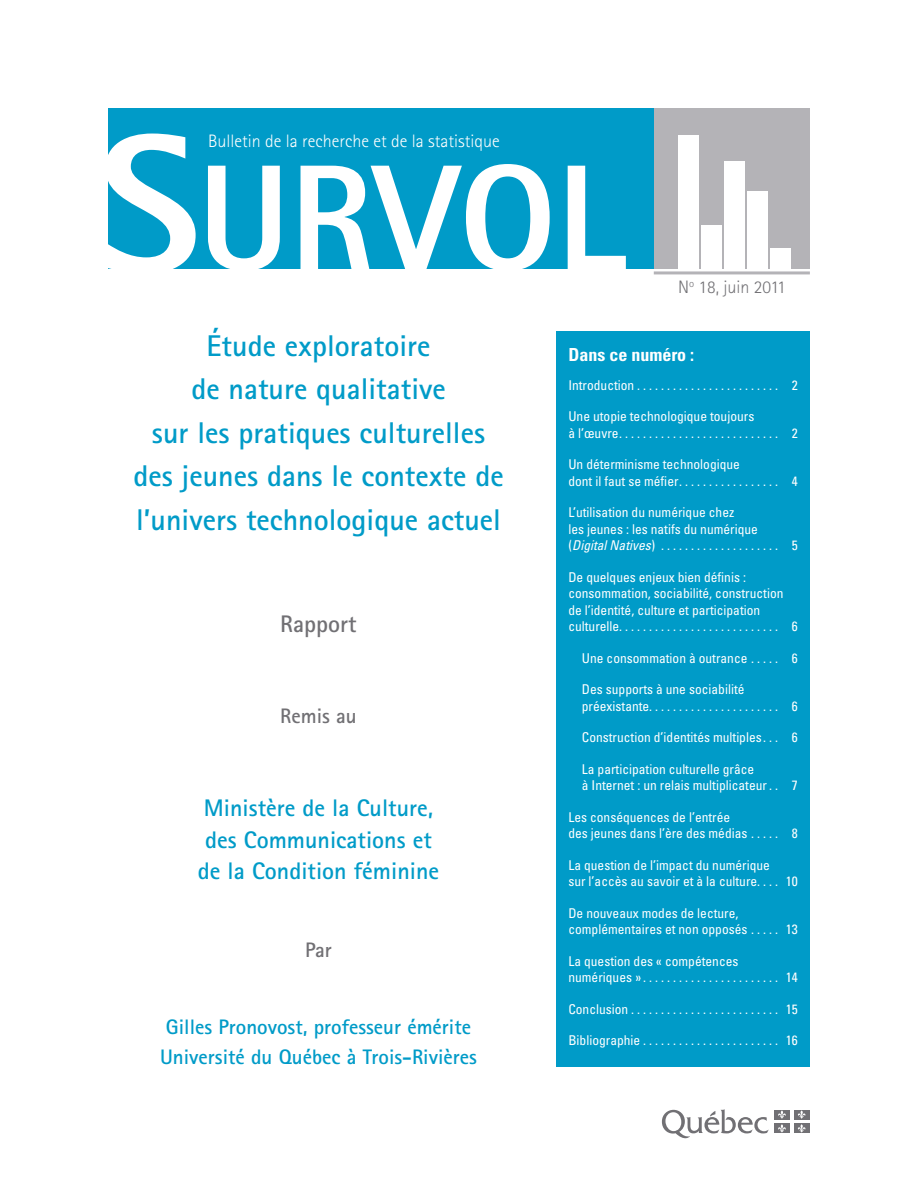
<style>
.page{position:relative;width:918px;height:1188px;background:#fff}
.page>*{position:absolute;margin:0;border:0;box-sizing:border-box;transform-origin:0 0}
.t1{font:700 30px/43.5px "Rotis Sans Serif";color:#009bc8;text-align:center}
.t2{font:700 24px/31.5px "Rotis Sans Serif";color:#009bc8;text-align:center}
.t3{font:700 24px "Rotis Sans Serif";color:#717074}
.t4{font:700 21px/30px "Rotis Sans Serif";color:#009bc8}
.t5{font:700 21px "Rotis Sans Serif";color:#717074}
.t6{font:300 18px "Rotis Sans Serif";color:#fff}
.t7{font:700 condensed 18px "Univers";color:#fff}
.t8{font:300 18px "Rotis Sans Serif";color:#717074}
.t9{font:condensed 13.5px/16.5px "Univers";color:#fff}
.s1{font-style:italic}
</style>
<div class="page">
<svg style="left:662px;top:1109px;width:107px;height:30px"></svg>
<div style="left:774px;top:1110px;width:16px;height:9px;background:#717074"></div>
<div style="left:794px;top:1110px;width:15px;height:9px;background:#717074"></div>
<div style="left:774px;top:1124px;width:16px;height:9px;background:#717074"></div>
<svg style="left:778px;top:1110px;width:8px;height:23px"></svg>
<div style="left:794px;top:1124px;width:15px;height:9px;background:#717074"></div>
<svg style="left:798px;top:1110px;width:8px;height:23px"></svg>
<div style="left:654px;top:108px;width:156px;height:160px;background:#b4b3b7"></div>
<div style="left:109px;top:108px;width:545px;height:160px;background:#009bc8"></div>
<svg style="left:108px;top:134px;width:88px;height:135px"></svg>
<svg style="left:208px;top:166px;width:72px;height:103px"></svg>
<svg style="left:301px;top:164px;width:249px;height:105px"></svg>
<svg style="left:568px;top:166px;width:58px;height:103px"></svg>
<hr style="left:654px;top:271px;width:156px;height:3px;background:#b4b3b7">
<div style="left:678px;top:135px;width:20px;height:134px;background:#fff"></div>
<div style="left:702px;top:225px;width:20px;height:44px;background:#fff"></div>
<div style="left:725px;top:161px;width:20px;height:108px;background:#fff"></div>
<div style="left:748px;top:191px;width:20px;height:78px;background:#fff"></div>
<div style="left:771px;top:248px;width:20px;height:21px;background:#fff"></div>
<div style="left:556px;top:331px;width:254px;height:735px;background:#009bc8"></div>
<h3 class="t6" style="left:208px;top:131px;width:293px">Bulletin de la recherche et de la statistique</h3>
<h1 class="t1" style="left:133px;top:323px;width:372px">Étude exploratoire<br>de nature qualitative<br>sur les pratiques culturelles des jeunes dans le contexte de l’univers technologique actuel</h1>
<h2 class="t3" style="left:280px;top:608px;width:78px">Rapport</h2>
<h3 class="t5" style="left:280px;top:703px;width:78px">Remis au</h3>
<h2 class="t2" style="left:198px;top:792px;width:243px">Ministère de la Culture, des Communications et de la Condition féminine</h2>
<h3 class="t5" style="left:305px;top:937px;width:28px">Par</h3>
<h3 class="t4" style="left:160px;top:1011px;width:318px">Gilles Pronovost, professeur émérite<br>Université du Québec à Trois-Rivières</h3>
<h3 class="t8" style="left:678px;top:276px;width:109px">N<sup>o</sup> 18, juin 2011</h3>
<h3 class="t7" style="left:568px;top:344px;width:127px">Dans ce numéro :</h3>
<p class="t9" style="left:568px;top:376px;width:231px">Introduction . . . . . . . . . . . . . . . . . . . . . . . . 2</p>
<p class="t9" style="left:568px;top:408px;width:187px">Une utopie technologique toujours à l’œuvre ..........................</p>
<p class="t9" style="left:792px;top:424px;width:7px">2</p>
<p class="t9" style="left:568px;top:456px;width:173px">Un déterminisme technologique dont il faut se méfier ................</p>
<p class="t9" style="left:568px;top:504px;width:191px">L’utilisation du numérique chez<br>les jeunes : les natifs du numérique ( <span class="s1">DigitalNatives</span>) ....................</p>
<p class="t9" style="left:568px;top:568px;width:217px">De quelques enjeux bien définis : consommation, sociabilité, construction de l’identité, culture et participation culturelle ..........................</p>
<p class="t9" style="left:792px;top:472px;width:7px">4</p>
<p class="t9" style="left:792px;top:537px;width:7px">5</p>
<p class="t9" style="left:792px;top:618px;width:7px">6</p>
<p class="t9" style="left:582px;top:649px;width:170px">Une consommation à outrance .....</p>
<p class="t9" style="left:792px;top:649px;width:7px">6</p>
<p class="t9" style="left:582px;top:681px;width:164px">Des supports à une sociabilité préexistante .....................</p>
<p class="t9" style="left:792px;top:697px;width:7px">6</p>
<p class="t9" style="left:582px;top:729px;width:185px">Construction d’identités multiples ..</p>
<p class="t9" style="left:792px;top:729px;width:7px">6</p>
<p class="t9" style="left:582px;top:760px;width:191px">La participation culturelle grâce<br>à Internet : un relais multiplicateur .</p>
<p class="t9" style="left:792px;top:777px;width:7px">7</p>
<p class="t9" style="left:568px;top:808px;width:183px">Les conséquences de l’entrée des jeunes dans l’ère des médias .....</p>
<p class="t9" style="left:568px;top:856px;width:203px">La question de l’impact du numérique sur l’accès au savoir et à la culture ...</p>
<p class="t9" style="left:568px;top:904px;width:183px">De nouveaux modes de lecture, complémentaires et non opposés .....</p>
<p class="t9" style="left:792px;top:825px;width:7px">8</p>
<p class="t9" style="left:786px;top:873px;width:13px">10</p>
<p class="t9" style="left:786px;top:921px;width:13px">13</p>
<p class="t9" style="left:568px;top:952px;width:172px">La question des « compétences numériques » ......................</p>
<p class="t9" style="left:786px;top:969px;width:13px">14</p>
<p class="t9" style="left:568px;top:1000px;width:231px">Conclusion . . . . . . . . . . . . . . . . . . . . . . . . . 15</p>
<p class="t9" style="left:568px;top:1032px;width:231px">Bibliographie . . . . . . . . . . . . . . . . . . . . . . . 16</p>
</div>
